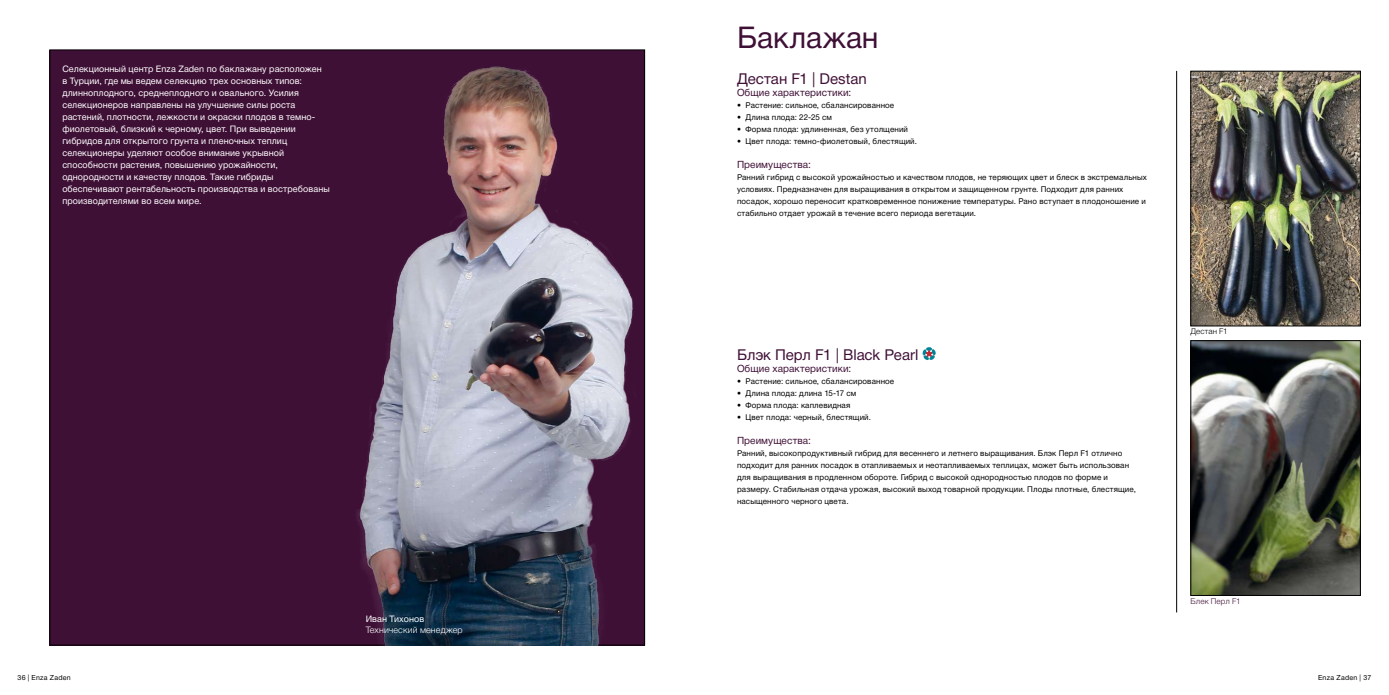
<style>
.page{position:relative;width:1389px;height:695px;background:#fff}
.page>*{position:absolute;margin:0;border:0;box-sizing:border-box;transform-origin:0 0}
.t1{font:30px "Helvetica Neue Cyr";letter-spacing:-.005em;color:#3f1036}
.t2{font:15px "Helvetica Neue Cyr";color:#3f1036}
.t3{font:10px "Helvetica Neue Cyr";letter-spacing:.01em;color:#3f1036}
.t4{font:9px/12px "Helvetica Neue Cyr";letter-spacing:.01em;color:#fff}
.t5{font:300 9px "Helvetica Neue Cyr";letter-spacing:.01em;color:#fff}
.t6{font:8px/12px "Helvetica Neue Cyr";letter-spacing:.015em;color:#000}
.t7{font:300 8px "Helvetica Neue Cyr";letter-spacing:.01em;color:#3f1036}
.t8{font:300 8px "Helvetica Neue Cyr";letter-spacing:.015em;color:#000}
.t9{font:7px "Helvetica Neue Cyr";letter-spacing:.04em;color:#000}
</style>
<div class="page">
<div style="left:50px;top:50px;width:595px;height:595px;background:#3f1036"></div>
<img style="left:347px;top:50px;width:298px;height:595px">
<img style="left:1193px;top:73px;width:166px;height:251px">
<div style="left:1191px;top:71px;width:170px;height:255px;border:1px solid #000"></div>
<img style="left:1193px;top:342px;width:166px;height:251px">
<div style="left:1191px;top:340px;width:170px;height:255px;border:1px solid #000"></div>
<hr style="left:1176px;top:71px;width:1px;height:541px;background:#000">
<svg style="left:923px;top:347px;width:13px;height:13px"></svg>
<p class="t4" style="left:62px;top:63px;width:269px">Селекционный центр Enza Zaden по баклажану расположен<br>в Турции, где мы ведем селекцию трех основных типов: длинноплодного, среднеплодного и овального. Усилия селекционеров направлены на улучшение силы роста растений, плотности, лежкости и окраски плодов в темно&shy;фиолетовый, близкий к черному, цвет. При выведении гибридов для открытого грунта и пленочных теплиц селекционеры уделяют особое внимание укрывной способности растения, повышению урожайности, однородности и качеству плодов. Такие гибриды обеспечивают рентабельность производства и востребованы производителями во всем мире.</p>
<p class="t4" style="left:366px;top:612px;width:60px">Иван Тихонов</p>
<p class="t5" style="left:366px;top:624px;width:98px">Технический менеджер</p>
<h1 class="t1" style="left:737px;top:21px;width:143px">Баклажан</h1>
<h2 class="t2" style="left:737px;top:71px;width:131px">Дестан F1 | Destan</h2>
<p class="t3" style="left:737px;top:87px;width:116px">Общие характеристики:</p>
<p class="t6" style="left:737px;top:99px;width:159px">• Растение: сильное, сбалансированное</p>
<p class="t6" style="left:737px;top:111px;width:97px">• Длина плода: 22-25 см</p>
<p class="t6" style="left:737px;top:123px;width:172px">• Форма плода: удлиненная, без утолщений</p>
<p class="t6" style="left:737px;top:135px;width:181px">• Цвет плода: темно-фиолетовый, блестящий.</p>
<p class="t3" style="left:737px;top:159px;width:76px">Преимущества:</p>
<p class="t6" style="left:737px;top:171px;width:412px">Ранний гибрид с высокой урожайностью и качеством плодов, не теряющих цвет и блеск в экстремальных условиях. Предназначен для выращивания в открытом и защищенном грунте. Подходит для ранних посадок, хорошо переносит кратковременное понижение температуры. Рано вступает в плодоношение и стабильно отдает урожай в течение всего периода вегетации.</p>
<h2 class="t2" style="left:737px;top:347px;width:183px">Блэк Перл F1 | Black Pearl</h2>
<p class="t3" style="left:737px;top:363px;width:116px">Общие характеристики:</p>
<p class="t6" style="left:737px;top:375px;width:159px">• Растение: сильное, сбалансированное</p>
<p class="t6" style="left:737px;top:387px;width:121px">• Длина плода: длина 15-17 см</p>
<p class="t6" style="left:737px;top:399px;width:115px">• Форма плода: каплевидная</p>
<p class="t6" style="left:737px;top:411px;width:135px">• Цвет плода: черный, блестящий.</p>
<p class="t3" style="left:737px;top:435px;width:76px">Преимущества:</p>
<p class="t6" style="left:737px;top:447px;width:401px">Ранний, высокопродуктивный гибрид для весеннего и летнего выращивания. Блэк Перл F1 отлично подходит для ранних посадок в отапливаемых и неотапливаемых теплицах, может быть использован для выращивания в продленном обороте. Гибрид с высокой однородностью плодов по форме и размеру. Стабильная отдача урожая, высокий выход товарной продукции. Плоды плотные, блестящие, насыщенного черного цвета.</p>
<p class="t8" style="left:1191px;top:327px;width:39px">Дестан F1</p>
<p class="t7" style="left:1191px;top:596px;width:51px">Блек Перл F1</p>
<p class="t9" style="left:18px;top:674px;width:55px">36 | Enza Zaden</p>
<p class="t9" style="left:1318px;top:674px;width:55px">Enza Zaden | 37</p>
</div>
